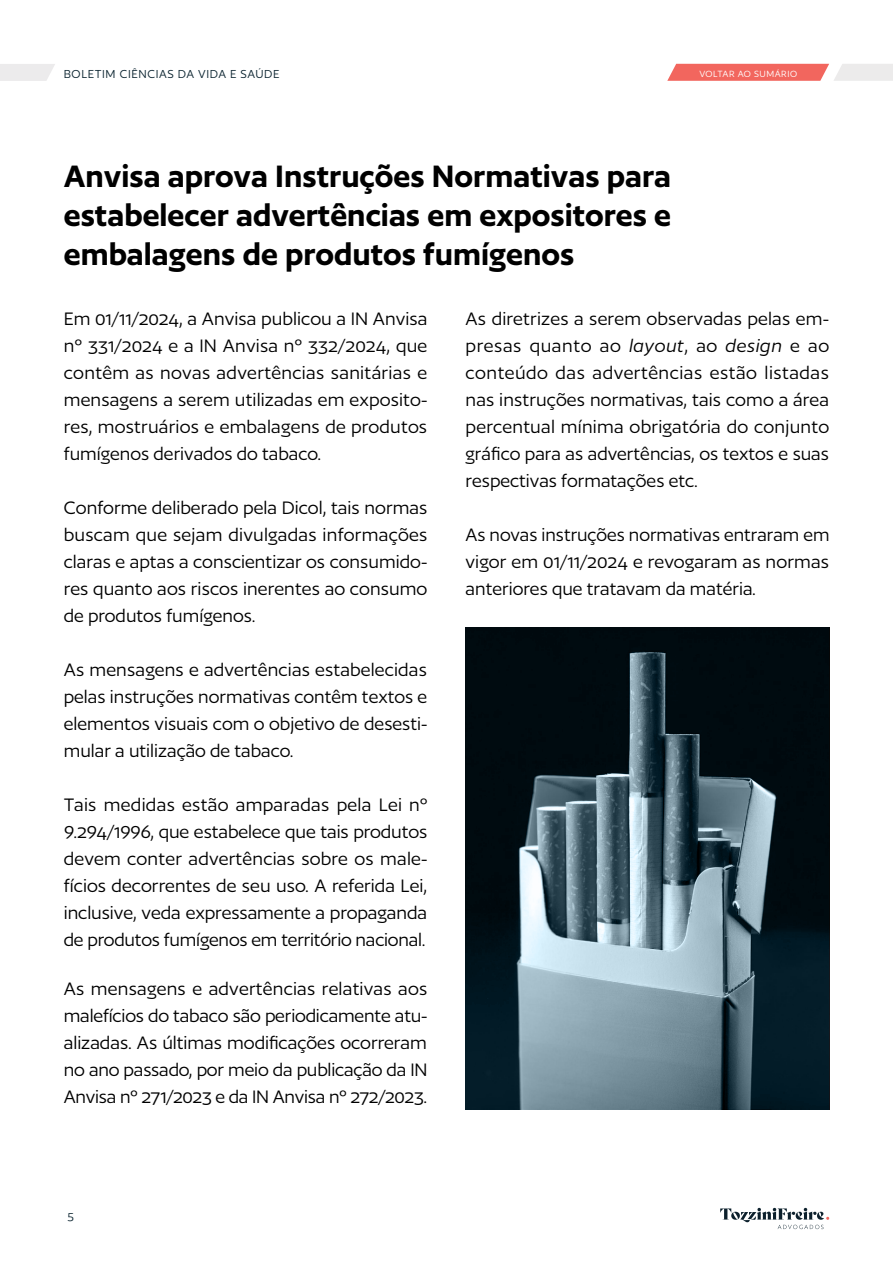
<style>
.page{position:relative;width:893px;height:1263px;background:#fff}
.page>*{position:absolute;margin:0;border:0;box-sizing:border-box;transform-origin:0 0}
.t1{font:600 36px/39px "Author";color:#000;text-align:justify}
.t2{font:21px/27px "Author";color:#000;text-align:justify}
.t3{font:13.5px "Author";letter-spacing:.05em;color:#0b2430}
.t4{font:10.5px "Author";letter-spacing:.05em;color:#fff}
.s1{font-style:italic}
</style>
<div class="page">
<svg style="left:720px;top:1208px;width:109px;height:21px"></svg>
<svg style="left:0;top:64px;width:55px;height:17px"></svg>
<svg style="left:667px;top:64px;width:226px;height:17px;background:#f1938e"></svg>
<img style="left:466px;top:627px;width:363px;height:483px">
<p class="t3" style="left:64px;top:67px;width:217px">BOLETIM CIÊNCIAS DA VIDA E SAÚDE</p>
<p class="t4" style="left:699px;top:68px;width:99px">VOLTAR AO SUMÁRIO</p>
<h1 class="t1" style="left:64px;top:156px;width:609px">Anvisa aprova Instruções Normativas para estabelecer advertências em expositores e embalagens de produtos fumígenos</h1>
<p class="t2" style="left:64px;top:305px;width:365px">Em 01/11/2024, a Anvisa publicou a IN Anvisa nº 331/2024 e a IN Anvisa nº 332/2024, que contêm as novas advertências sanitárias e mensagens a serem utilizadas em exposito&shy;res, mostruários e embalagens de produtos fumígenos derivados do tabaco.</p>
<p class="t2" style="left:64px;top:494px;width:365px">Conforme deliberado pela Dicol, tais normas buscam que sejam divulgadas informações claras e aptas a conscientizar os consumido&shy;res quanto aos riscos inerentes ao consumo de produtos fumígenos.</p>
<p class="t2" style="left:64px;top:656px;width:365px">As mensagens e advertências estabelecidas pelas instruções normativas contêm textos e elementos visuais com o objetivo de desesti&shy;mular a utilização de tabaco.</p>
<p class="t2" style="left:64px;top:791px;width:365px">Tais medidas estão amparadas pela Lei nº 9.294/1996, que estabelece que tais produtos devem conter advertências sobre os male&shy;fícios decorrentes de seu uso. A referida Lei, inclusive, veda expressamente a propaganda de produtos fumígenos em território nacional.</p>
<p class="t2" style="left:64px;top:975px;width:365px">As mensagens e advertências relativas aos malefícios do tabaco são periodicamente atu&shy;alizadas. As últimas modificações ocorreram no ano passado, por meio da publicação da IN Anvisa nº 271/2023 e da IN Anvisa nº 272/2023.</p>
<p class="t2" style="left:466px;top:305px;width:365px">As diretrizes a serem observadas pelas em&shy;presas quanto ao <span class="s1">layout</span>, ao <span class="s1">design</span> e ao conteúdo das advertências estão listadas nas instruções normativas, tais como a área percentual mínima obrigatória do conjunto gráfico para as advertências, os textos e suas respectivas formatações etc.</p>
<p class="t2" style="left:466px;top:521px;width:365px">As novas instruções normativas entraram em vigor em 01/11/2024 e revogaram as normas anteriores que tratavam da matéria.</p>
<p class="t3" style="left:68px;top:1209px;width:8px">5</p>
</div>
